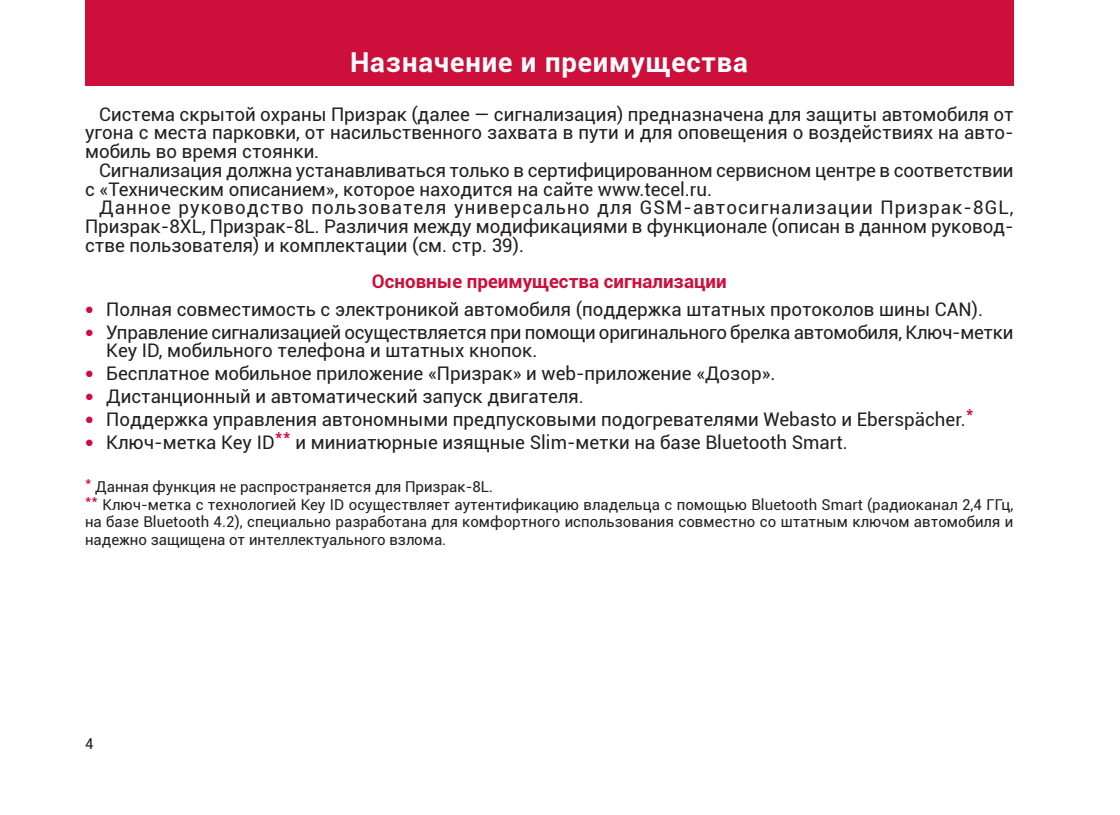
<style>
.page{position:relative;width:1120px;height:815px;background:#fff}
.page>*{position:absolute;margin:0;border:0;box-sizing:border-box;transform-origin:0 0}
.t1{font:700 27.5px "Roboto";letter-spacing:.03em;color:#fff}
.t2{font:18.75px/18.8px "Roboto";color:#231f20;text-align:justify}
.t3{font:700 18.75px "Roboto";color:#cd0f3b}
.t4{font:15px/17.5px "Roboto";letter-spacing:.005em;color:#231f20}
.s1{font-family:"Tahoma";color:#cd0f3b}
</style>
<div class="page">
<div style="left:85px;top:0;width:928px;height:85px;background:#cd0f3b"></div>
<h1 class="t1" style="left:350px;top:43px;width:399px">Назначение и преимущества</h1>
<p class="t2" style="left:85px;top:104px;width:930px;text-indent:14px">Система скрытой охраны Призрак (далее — сигнализация) предназначена для защиты автомобиля от угона с места парковки, от насильственного захвата в пути и для оповещения о воздействиях на авто&shy;мобиль во время стоянки.</p>
<p class="t2" style="left:85px;top:160px;width:930px;text-indent:14px">Сигнализация должна устанавливаться только в сертифицированном сервисном центре в соответствии с «Техническим описанием», которое находится на сайте www.tecel.ru.</p>
<p class="t2" style="left:85px;top:198px;width:930px;text-indent:14px">Данное руководство пользователя универсально для GSM-автосигнализации Призрак-8GL, Призрак-8XL, Призрак-8L. Различия между модификациями в функционале (описан в данном руковод&shy;стве пользователя) и комплектации (см. стр. 39).</p>
<p class="t3" style="left:372px;top:268px;width:356px">Основные преимущества сигнализации</p>
<p class="t2" style="left:85px;top:299px;width:899px"><span class="s1">•</span> Полная совместимость с электроникой автомобиля (поддержка штатных протоколов шины CAN).</p>
<p class="t2" style="left:106px;top:322px;width:908px;text-indent:-21px"><span class="s1">•</span> Управление сигнализацией осуществляется при помощи оригинального брелка автомобиля, Ключ-метки<br>Key ID, мобильного телефона и штатных кнопок.</p>
<p class="t2" style="left:85px;top:364px;width:692px"><span class="s1">•</span> Бесплатное мобильное приложение «Призрак» и web-приложение «Дозор».</p>
<p class="t2" style="left:85px;top:387px;width:500px"><span class="s1">•</span> Дистанционный и автоматический запуск двигателя.</p>
<p class="t2" style="left:85px;top:410px;width:890px"><span class="s1">•</span> Поддержка управления автономными предпусковыми подогревателями Webasto и Eberspächer.<sup>*</sup></p>
<p class="t2" style="left:85px;top:433px;width:764px"><span class="s1">•</span> Ключ-метка Key ID<sup>**</sup> и миниатюрные изящные Slim-метки на базе Bluetooth Smart.</p>
<p class="t4" style="left:85px;top:477px;width:930px"><sup>*</sup> Данная функция не распространяется для Призрак-8L.<br><sup>**</sup> Ключ-метка с технологией Key ID осуществляет аутентификацию владельца с помощью Bluetooth Smart (радиоканал 2,4 ГГц, на базе Bluetooth 4.2), специально разработана для комфортного использования совместно со штатным ключом автомобиля и надежно защищена от интеллектуального взлома.</p>
<p class="t4" style="left:85px;top:734px;width:10px">4</p>
</div>
